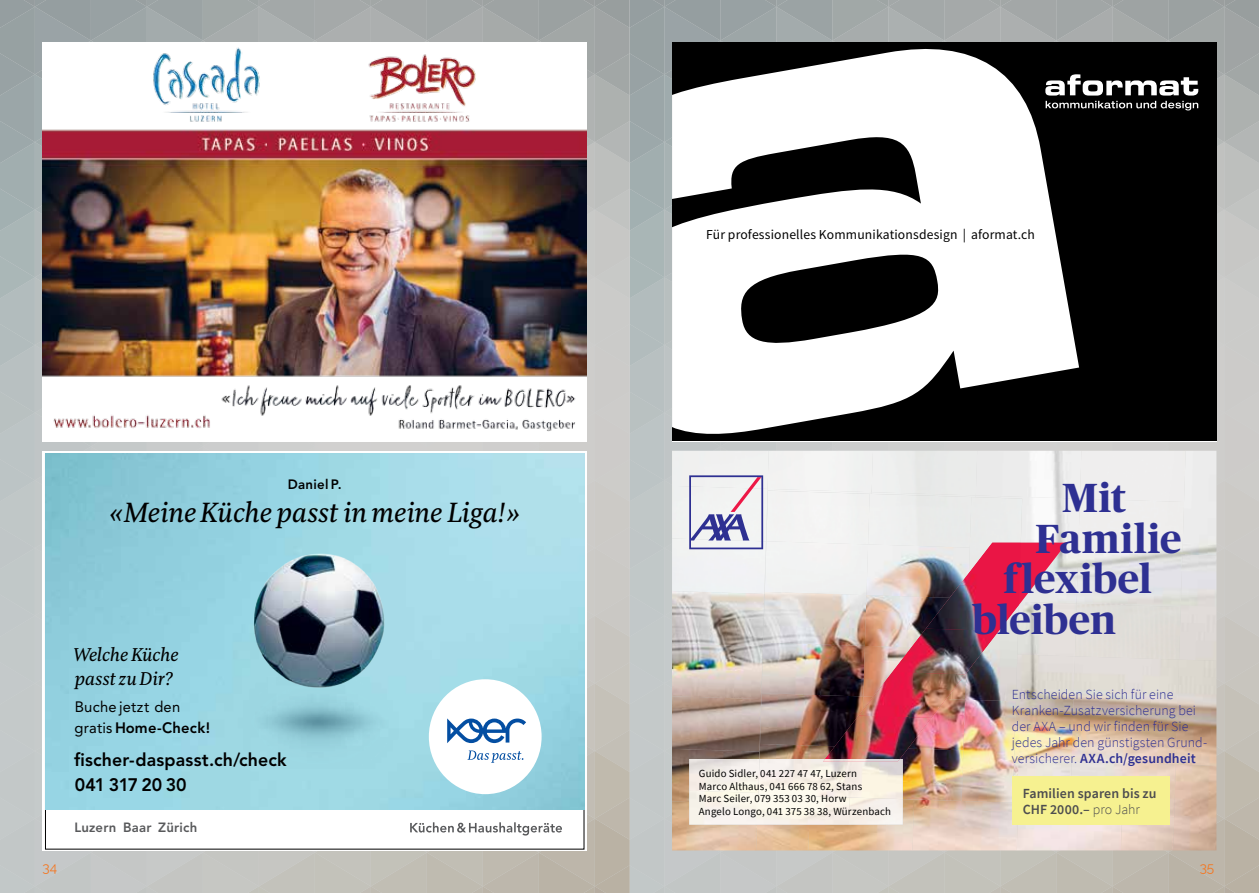
<style>
.page{position:relative;width:1259px;height:893px;background:#fff}
.page>*{position:absolute;margin:0;border:0;box-sizing:border-box;transform-origin:0 0}
.t1{font:700 40.65px "Publico Headline";letter-spacing:.005em;color:#2e3092}
.t2{font:700 40.65px "Publico Headline";letter-spacing:.025em;color:#2e3092}
.t3{font:italic 27px "Rubis";letter-spacing:.01em;color:#000}
.t4{font:800 18px/24px "Avenir";letter-spacing:.01em;color:#000}
.t5{font:italic 18px/24px "Rubis";letter-spacing:.01em;color:#000}
.t6{font:15px/21px "Avenir";letter-spacing:.015em;color:#000}
.t7{font:300 13.95px/16px "Source Sans Pro";letter-spacing:.005em;color:#2e3092}
.t8{font:600 13.95px/16px "Source Sans Pro";letter-spacing:.005em;color:#4d4d4f}
.t9{font:13.65px "Source Sans Pro";letter-spacing:.01em;color:#000}
.t10{font:800 13.5px "Avenir";letter-spacing:.02em;color:#000}
.t11{font:13.5px "Raleway";color:#f47721}
.t12{font:800 13.35px "Avenir";letter-spacing:.02em;color:#58595b}
.t13{font:10.8px/12.5px "Source Sans Pro";letter-spacing:.015em;color:#000}
.s1{font-weight:800}
.s2{font-weight:600}
.s3{font-weight:300}
</style>
<div class="page">
<img style="left:0;top:0;width:1259px;height:893px">
<p class="t10" style="left:288px;top:476px;width:55px">Daniel P.</p>
<h2 class="t3" style="left:110px;top:494px;width:411px">«Meine Küche passt in meine Liga!»</h2>
<p class="t5" style="left:73px;top:642px;width:107px">Welche Küche passt zu Dir?</p>
<p class="t6" style="left:75px;top:697px;width:137px">Buche jetzt den gratis <span class="s1">Home-Check!</span></p>
<p class="t4" style="left:74px;top:748px;width:214px">fischer-daspasst.ch/check<br>041 317 20 30</p>
<p class="t12" style="left:74px;top:820px;width:125px">Luzern Baar Zürich</p>
<p class="t9" style="left:706px;top:226px;width:330px">Für professionelles Kommunikationsdesign | aformat.ch</p>
<h1 class="t1" style="left:1062px;top:469px;width:65px">Mit</h1>
<h1 class="t2" style="left:1035px;top:509px;width:148px">Familie</h1>
<h1 class="t1" style="left:1004px;top:550px;width:149px">flexibel</h1>
<h1 class="t1" style="left:972px;top:591px;width:145px">bleiben</h1>
<p class="t13" style="left:699px;top:767px;width:194px">Guido Sidler, 041 227 47 47, Luzern<br>Marco Althaus, 041 666 78 62, Stans<br>Marc Seiler, 079 353 03 30, Horw<br>Angelo Longo, 041 375 38 38, Würzenbach</p>
<p class="t7" style="left:1011px;top:686px;width:197px">Entscheiden Sie sich für eine<br>Kranken-Zusatzversicherung bei der AXA – und wir finden für Sie jedes Jahr den günstigsten Grund&shy;versicherer. <span class="s2">AXA.ch/gesundheit</span></p>
<p class="t8" style="left:1022px;top:785px;width:135px">Familien sparen bis zu<br>CHF 2000.– <span class="s3">pro Jahr</span></p>
<p class="t11" style="left:43px;top:859px;width:16px">34</p>
<p class="t11" style="left:1199px;top:859px;width:16px">35</p>
</div>
